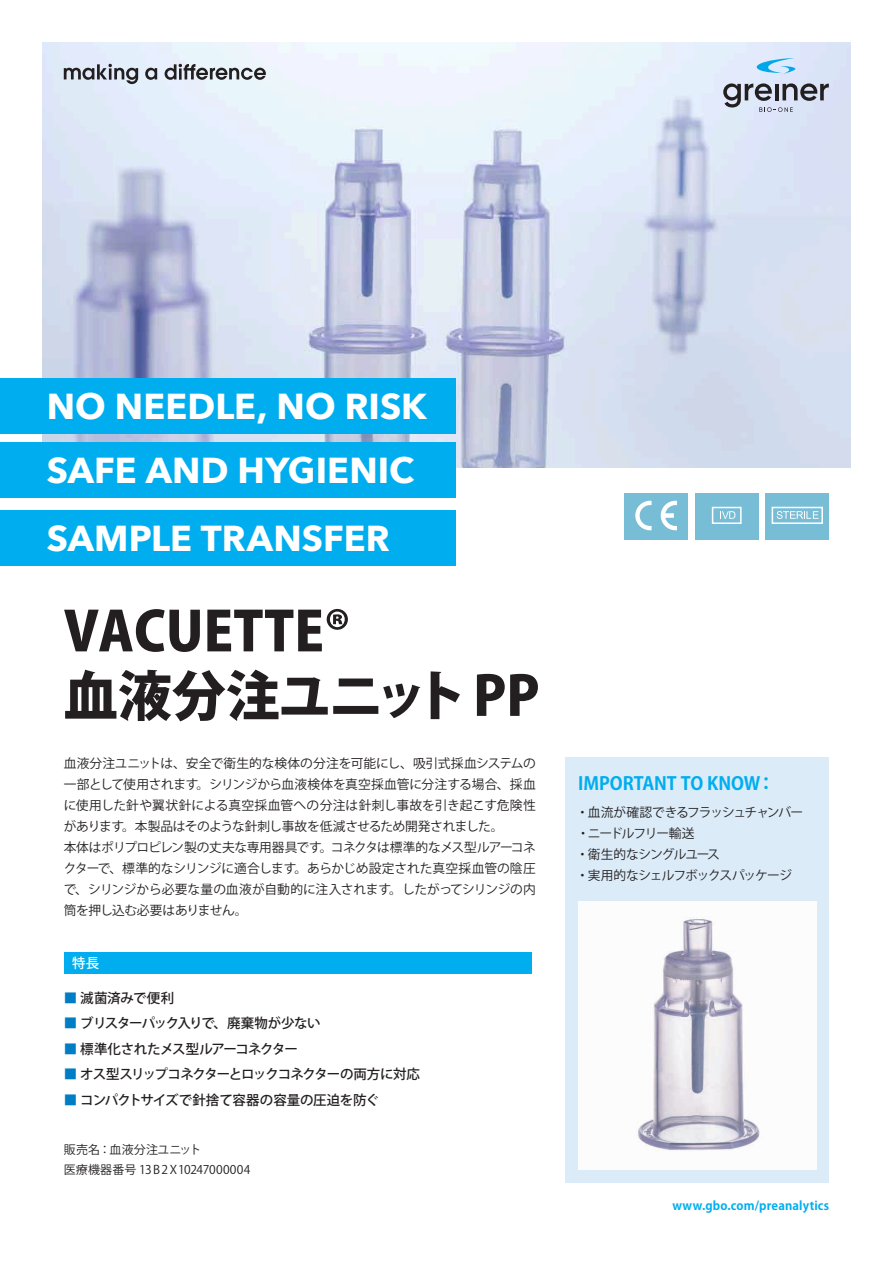
<style>
.page{position:relative;width:893px;height:1263px;background:#fff}
.page>*{position:absolute;margin:0;border:0;box-sizing:border-box;transform-origin:0 0}
.t1{font:800 54px "Koz Go Pro";letter-spacing:-.02em;color:#231f20}
.t2{font:800 54px "Koz Go Pro";color:#231f20}
.t3{font:700 36px "Avenir Next";color:#fff}
.t4{font:700 18px "Koz Go Pro";letter-spacing:-.005em;color:#00aeef}
.t5{font:500 13.5px "Koz Go Pro";letter-spacing:-.09em;color:#231f20}
.t6{font:500 13.5px "Koz Go Pro";letter-spacing:-.025em;color:#231f20}
.t7{font:500 13.5px "Koz Go Pro";letter-spacing:-.08em;color:#231f20}
.t8{font:500 13.5px "Koz Go Pro";letter-spacing:-.05em;color:#231f20}
.t9{font:500 13.5px "Koz Go Pro";color:#231f20}
.t10{font:500 13.5px "Koz Go Pro";color:#fff}
.t11{font:12.75px/21px "Koz Go Pro";letter-spacing:-.035em;color:#231f20;text-align:justify}
.t12{font:12.75px "Koz Go Pro";letter-spacing:-.08em;color:#231f20}
.t13{font:12.75px "Koz Go Pro";letter-spacing:-.065em;color:#231f20}
.t14{font:12.75px "Koz Go Pro";letter-spacing:-.07em;color:#231f20}
.t15{font:12.75px "Koz Go Pro";letter-spacing:-.095em;color:#231f20}
.t16{font:12px "Koz Go Pro";letter-spacing:.01em;color:#231f20}
.t17{font:700 12px "Koz Go Pro";letter-spacing:.015em;color:#00aeef}
.s1{color:#007ec5}
</style>
<div class="page">
<img style="left:43px;top:43px;width:807px;height:425px">
<svg style="left:756px;top:58px;width:39px;height:18px"></svg>
<svg style="left:723px;top:83px;width:106px;height:29px;background:#a1a6b3"></svg>
<svg style="left:64px;top:64px;width:202px;height:20px;background:#a8aeb6"></svg>
<div style="left:0;top:378px;width:455px;height:56px;background:#00aeef"></div>
<div style="left:0;top:442px;width:455px;height:55px;background:#00aeef"></div>
<div style="left:0;top:510px;width:455px;height:56px;background:#00aeef"></div>
<div style="left:64px;top:952px;width:467px;height:22px;background:#00aeef"></div>
<div style="left:566px;top:757px;width:263px;height:425px;background:#dbebf8"></div>
<div style="left:624px;top:493px;width:64px;height:47px;background:#78bdd6"></div>
<svg style="left:635px;top:501px;width:16px;height:29px"></svg>
<svg style="left:661px;top:501px;width:16px;height:29px"></svg>
<div style="left:695px;top:493px;width:64px;height:47px;background:#78bdd6"></div>
<svg style="left:711px;top:506px;width:31px;height:18px"></svg>
<div style="left:765px;top:493px;width:64px;height:47px;background:#78bdd6"></div>
<svg style="left:771px;top:506px;width:52px;height:18px"></svg>
<img style="left:578px;top:901px;width:238px;height:268px">
<p class="t3" style="left:47px;top:375px;width:382px">NO NEEDLE, NO RISK</p>
<p class="t3" style="left:47px;top:439px;width:369px">SAFE AND HYGIENIC</p>
<p class="t3" style="left:47px;top:507px;width:344px">SAMPLE TRANSFER</p>
<p class="t2" style="left:64px;top:596px;width:288px">VACUETTE®</p>
<p class="t1" style="left:64px;top:661px;width:477px">血液分注ユニット PP</p>
<p class="t11" style="left:64px;top:753px;width:473px">血液分注ユニットは、安全で衛生的な検体の分注を可能にし、吸引式採血システムの一部として使用されます。シリンジから血液検体を真空採血管に分注する場合、採血に使用した針や翼状針による真空採血管への分注は針刺し事故を引き起こす危険性があります。本製品はそのような針刺し事故を低減させるため開発されました。</p>
<p class="t11" style="left:64px;top:837px;width:473px">本体はポリプロピレン製の丈夫な専用器具です。コネクタは標準的なメス型ルアーコネクターで、標準的なシリンジに適合します。あらかじめ設定された真空採血管の陰圧で、シリンジから必要な量の血液が自動的に注入されます。したがってシリンジの内筒を押し込む必要はありません。</p>
<p class="t10" style="left:72px;top:955px;width:29px">特長</p>
<p class="t9" style="left:64px;top:989px;width:112px"><span class="s1">■</span> 滅菌済みで便利</p>
<p class="t7" style="left:64px;top:1014px;width:258px"><span class="s1">■</span> ブリスターパック入りで、廃棄物が少ない</p>
<p class="t8" style="left:64px;top:1040px;width:236px"><span class="s1">■</span> 標準化されたメス型ルアーコネクター</p>
<p class="t5" style="left:64px;top:1065px;width:358px"><span class="s1">■</span> オス型スリップコネクターとロックコネクターの両方に対応</p>
<p class="t6" style="left:64px;top:1091px;width:317px"><span class="s1">■</span> コンパクトサイズで針捨て容器の容量の圧迫を防ぐ</p>
<p class="t16" style="left:64px;top:1142px;width:139px">販売名：血液分注ユニット</p>
<p class="t16" style="left:64px;top:1162px;width:188px">医療機器番号 13B2 X10247000004</p>
<p class="t4" style="left:578px;top:772px;width:198px">IMPORTANT TO KNOW：</p>
<p class="t12" style="left:576px;top:804px;width:228px">・血流が確認できるフラッシュチャンバー</p>
<p class="t15" style="left:577px;top:825px;width:119px">・ニードルフリー輸送</p>
<p class="t14" style="left:576px;top:846px;width:145px">・衛生的なシングルユース</p>
<p class="t13" style="left:576px;top:867px;width:217px">・実用的なシェルフボックスパッケージ</p>
<p class="t17" style="left:672px;top:1197px;width:158px">www.gbo.com/preanalytics</p>
</div>
